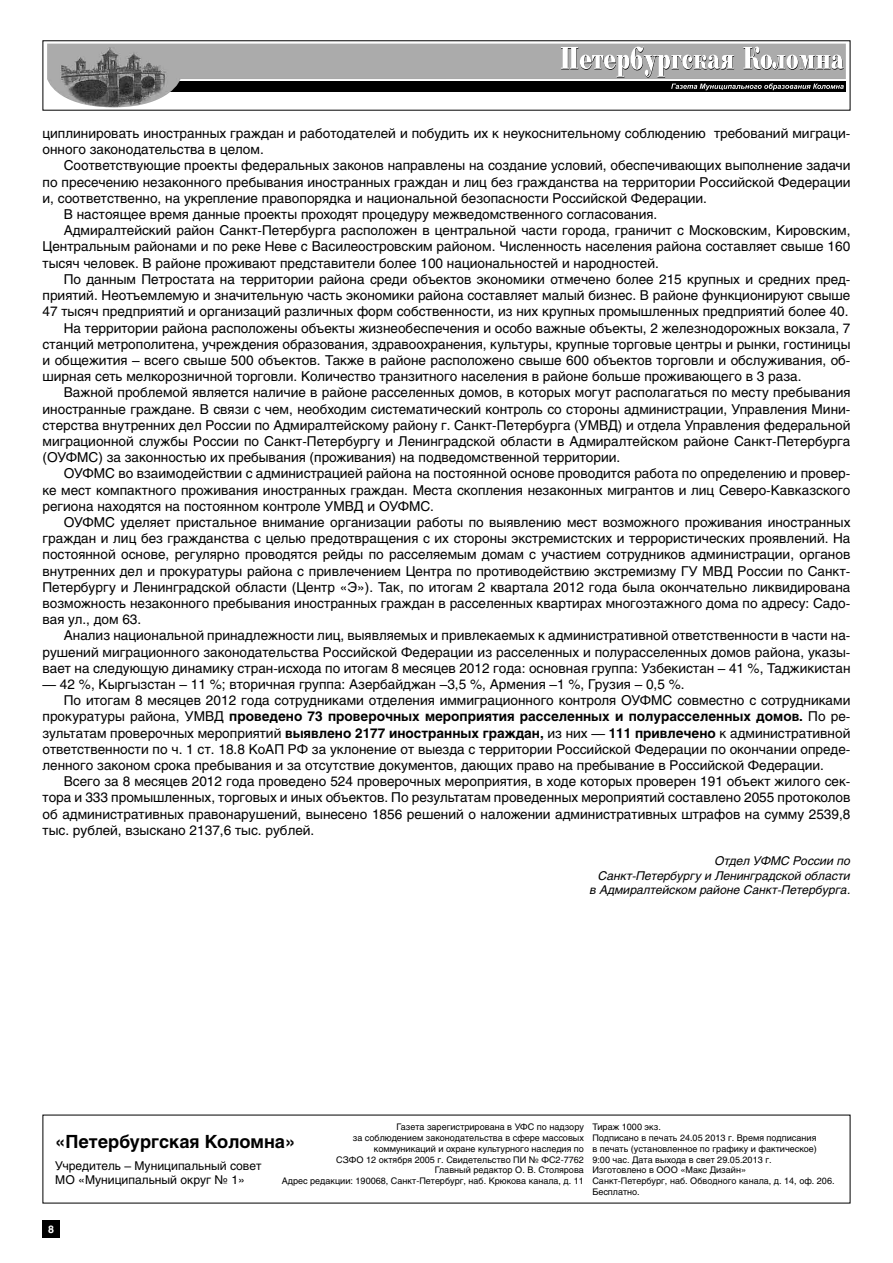
<style>
.page{position:relative;width:893px;height:1263px;background:#fff}
.page>*{position:absolute;margin:0;border:0;box-sizing:border-box;transform-origin:0 0}
.t1{font:700 18px "Helios C";color:#000}
.t2{font:13.5px/16.2px "Helios C";color:#000}
.t3{font:700 13.5px "Helios C";color:#000}
.t4{font:italic 12px/14.4px "Helios C";color:#000;text-align:right}
.t5{font:12px/14.4px "Helios C";color:#000}
.t6{font:700 10.5px "Helios C";color:#fff}
.t7{font:9px/10.8px "Helios C";color:#000;text-align:right}
.s1{font-weight:400}
.s2{font-weight:700}
</style>
<div class="page">
<img style="left:47px;top:44px;width:799px;height:63px">
<svg style="left:561px;top:46px;width:283px;height:44px"></svg>
<div style="left:43px;top:1220px;width:17px;height:17px;background:#000"></div>
<p class="t2" style="left:43px;top:125px;width:809px">циплинировать иностранных граждан и работодателей и побудить их к неукоснительному соблюдению требований миграци&shy;онного законодательства в целом.</p>
<p class="t2" style="left:64px;top:157px;width:788px">Соответствующие проекты федеральных законов направлены на создание условий, обеспечивающих выполнение задачи</p>
<p class="t2" style="left:43px;top:174px;width:809px">по пресечению незаконного пребывания иностранных граждан и лиц без гражданства на территории Российской Федерации</p>
<p class="t2" style="left:43px;top:190px;width:666px">и, соответственно, на укрепление правопорядка и национальной безопасности Российской Федерации.</p>
<p class="t2" style="left:64px;top:206px;width:595px">В настоящее время данные проекты проходят процедуру межведомственного согласования.</p>
<p class="t2" style="left:64px;top:222px;width:788px">Адмиралтейский район Санкт-Петербурга расположен в центральной части города, граничит с Московским, Кировским,</p>
<p class="t2" style="left:43px;top:238px;width:809px">Центральным районами и по реке Неве с Василеостровским районом. Численность населения района составляет свыше 160</p>
<p class="t2" style="left:43px;top:255px;width:618px">тысяч человек. В районе проживают представители более 100 национальностей и народностей.</p>
<p class="t2" style="left:64px;top:271px;width:788px">По данным Петростата на территории района среди объектов экономики отмечено более 215 крупных и средних пред-</p>
<p class="t2" style="left:43px;top:287px;width:809px">приятий. Неотъемлемую и значительную часть экономики района составляет малый бизнес. В районе функционируют свыше</p>
<p class="t2" style="left:43px;top:303px;width:808px">47 тысяч предприятий и организаций различных форм собственности, из них крупных промышленных предприятий более 40.</p>
<p class="t2" style="left:64px;top:319px;width:788px">На территории района расположены объекты жизнеобеспечения и особо важные объекты, 2 железнодорожных вокзала, 7</p>
<p class="t2" style="left:43px;top:336px;width:809px">станций метрополитена, учреждения образования, здравоохранения, культуры, крупные торговые центры и рынки, гостиницы</p>
<p class="t2" style="left:43px;top:352px;width:809px">и общежития – всего свыше 500 объектов. Также в районе расположено свыше 600 объектов торговли и обслуживания, об-</p>
<p class="t2" style="left:43px;top:368px;width:761px">ширная сеть мелкорозничной торговли. Количество транзитного населения в районе больше проживающего в 3 раза.</p>
<p class="t2" style="left:64px;top:384px;width:788px">Важной проблемой является наличие в районе расселенных домов, в которых могут располагаться по месту пребывания</p>
<p class="t2" style="left:43px;top:400px;width:809px">иностранные граждане. В связи с чем, необходим систематический контроль со стороны администрации, Управления Мини-</p>
<p class="t2" style="left:43px;top:417px;width:809px">стерства внутренних дел России по Адмиралтейскому району г. Санкт-Петербурга (УМВД) и отдела Управления федеральной</p>
<p class="t2" style="left:43px;top:433px;width:809px">миграционной службы России по Санкт-Петербургу и Ленинградской области в Адмиралтейском районе Санкт-Петербурга</p>
<p class="t2" style="left:43px;top:449px;width:579px">(ОУФМС) за законностью их пребывания (проживания) на подведомственной территории.</p>
<p class="t2" style="left:64px;top:465px;width:788px">ОУФМС во взаимодействии с администрацией района на постоянной основе проводится работа по определению и провер-</p>
<p class="t2" style="left:43px;top:481px;width:809px">ке мест компактного проживания иностранных граждан. Места скопления незаконных мигрантов и лиц Северо-Кавказского</p>
<p class="t2" style="left:43px;top:498px;width:393px">региона находятся на постоянном контроле УМВД и ОУФМС.</p>
<p class="t2" style="left:64px;top:514px;width:788px">ОУФМС уделяет пристальное внимание организации работы по выявлению мест возможного проживания иностранных</p>
<p class="t2" style="left:43px;top:530px;width:809px">граждан и лиц без гражданства с целью предотвращения с их стороны экстремистских и террористических проявлений. На</p>
<p class="t2" style="left:43px;top:546px;width:809px">постоянной основе, регулярно проводятся рейды по расселяемым домам с участием сотрудников администрации, органов</p>
<p class="t2" style="left:43px;top:562px;width:809px">внутренних дел и прокуратуры района с привлечением Центра по противодействию экстремизму ГУ МВД России по Санкт-</p>
<p class="t2" style="left:43px;top:579px;width:809px">Петербургу и Ленинградской области (Центр «Э»). Так, по итогам 2 квартала 2012 года была окончательно ликвидирована</p>
<p class="t2" style="left:43px;top:595px;width:809px">возможность незаконного пребывания иностранных граждан в расселенных квартирах многоэтажного дома по адресу: Садо-</p>
<p class="t2" style="left:43px;top:611px;width:100px">вая ул., дом 63.</p>
<p class="t2" style="left:64px;top:627px;width:788px">Анализ национальной принадлежности лиц, выявляемых и привлекаемых к административной ответственности в части на-</p>
<p class="t2" style="left:43px;top:643px;width:809px">рушений миграционного законодательства Российской Федерации из расселенных и полурасселенных домов района, указы-</p>
<p class="t2" style="left:43px;top:660px;width:809px">вает на следующую динамику стран-исхода по итогам 8 месяцев 2012 года: основная группа: Узбекистан – 41 %, Таджикистан</p>
<p class="t2" style="left:43px;top:676px;width:644px">— 42 %, Кыргызстан – 11 %; вторичная группа: Азербайджан –3,5 %, Армения –1 %, Грузия – 0,5 %.</p>
<p class="t2" style="left:64px;top:692px;width:788px">По итогам 8 месяцев 2012 года сотрудниками отделения иммиграционного контроля ОУФМС совместно с сотрудниками</p>
<p class="t3" style="left:43px;top:709px;width:809px"><span class="s1">прокуратуры района, УМВД</span> проведено 73 проверочных мероприятия расселенных и полурасселенных домов. <span class="s1">По ре-</span></p>
<p class="t2" style="left:43px;top:724px;width:809px">зультатам проверочных мероприятий <span class="s2">выявлено 2177 иностранных граждан,</span> из них — <span class="s2">111 привлечено</span> к административной</p>
<p class="t2" style="left:43px;top:741px;width:809px">ответственности по ч. 1 ст. 18.8 КоАП РФ за уклонение от выезда с территории Российской Федерации по окончании опреде-</p>
<p class="t2" style="left:43px;top:757px;width:783px">ленного законом срока пребывания и за отсутствие документов, дающих право на пребывание в Российской Федерации.</p>
<p class="t2" style="left:64px;top:773px;width:788px">Всего за 8 месяцев 2012 года проведено 524 проверочных мероприятия, в ходе которых проверен 191 объект жилого сек-</p>
<p class="t2" style="left:43px;top:789px;width:809px">тора и 333 промышленных, торговых и иных объектов. По результатам проведенных мероприятий составлено 2055 протоколов</p>
<p class="t2" style="left:43px;top:805px;width:809px">об административных правонарушений, вынесено 1856 решений о наложении административных штрафов на сумму 2539,8</p>
<p class="t2" style="left:43px;top:822px;width:273px">тыс. рублей, взыскано 2137,6 тыс. рублей.</p>
<p class="t4" style="left:590px;top:854px;width:262px">Отдел УФМС России по<br>Санкт-Петербургу и Ленинградской области в Адмиралтейском районе Санкт-Петербурга.</p>
<p class="t7" style="left:282px;top:1121px;width:304px">Газета зарегистрирована в УФС по надзору<br>за соблюдением законодательства в сфере массовых<br>коммуникаций и охране культурного наследия по<br>СЗФО 12 октября 2005 г. Свидетельство ПИ № ФС2-7762<br>Главный редактор О. В. Столярова<br>Адрес редакции: 190068, Санкт-Петербург, наб. Крюкова канала, д. 11</p>
<p class="t7" style="left:592px;top:1121px;width:244px;text-align:left">Тираж 1000 экз.<br>Подписано в печать 24.05 2013 г. Время подписания<br>в печать (установленное по графику и фактическое)<br>9:00 час. Дата выхода в свет 29.05.2013 г.<br>Изготовлено в ООО «Макс Дизайн»<br>Санкт-Петербург, наб. Обводного канала, д. 14, оф. 206.<br>Бесплатно.</p>
<h1 class="t1" style="left:55px;top:1131px;width:241px">«Петербургская Коломна»</h1>
<p class="t5" style="left:55px;top:1158px;width:208px">Учредитель – Муниципальный совет<br>МО «Муниципальный округ № 1»</p>
<p class="t6" style="left:48px;top:1223px;width:7px">8</p>
</div>
